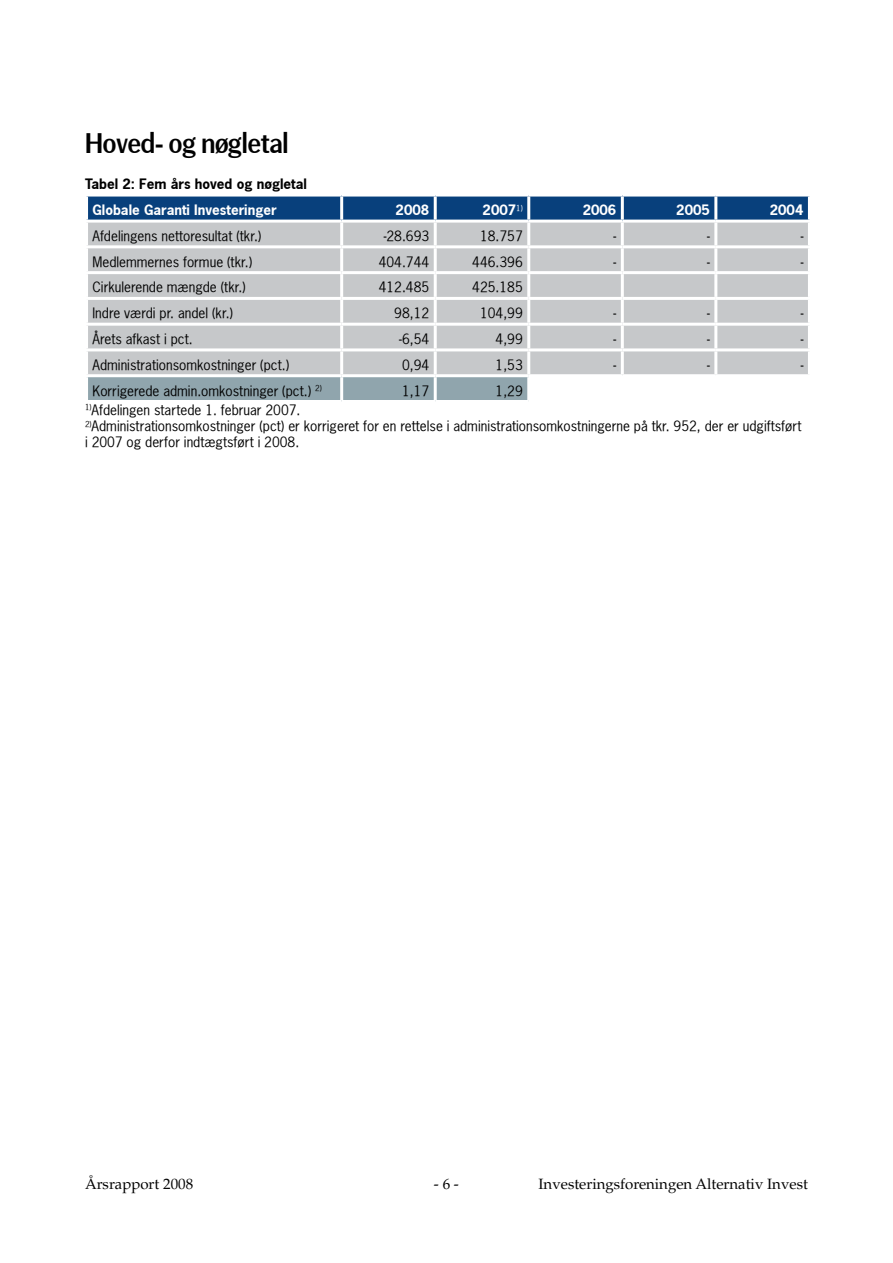
<style>
.page{position:relative;width:893px;height:1263px;background:#fff}
.page>*{position:absolute;margin:0;border:0;box-sizing:border-box;transform-origin:0 0}
.t1{font:27px "SEB Basic Demi";color:#000}
.t2{font:15px "Palatino";color:#000}
.t3{font:13.5px/16.2px "News Gothic";color:#000}
.t4{font:700 13.5px "News Gothic";color:#fff}
.t5{font:700 13.5px "News Gothic";color:#000}
</style>
<div class="page">
<div style="left:88px;top:197px;width:720px;height:23px;background:#08407c"></div>
<div style="left:88px;top:223px;width:720px;height:151px;background:#c6c8ca"></div>
<div style="left:88px;top:377px;width:439px;height:23px;background:#90a5ad"></div>
<hr style="left:527px;top:197px;width:3px;height:23px;background:#fff">
<hr style="left:621px;top:197px;width:3px;height:23px;background:#fff">
<hr style="left:714px;top:197px;width:3px;height:23px;background:#fff">
<hr style="left:340px;top:223px;width:3px;height:22px;background:#fff">
<hr style="left:434px;top:223px;width:3px;height:22px;background:#fff">
<hr style="left:527px;top:223px;width:3px;height:22px;background:#fff">
<hr style="left:621px;top:223px;width:3px;height:22px;background:#fff">
<hr style="left:714px;top:223px;width:3px;height:22px;background:#fff">
<hr style="left:85px;top:245px;width:257px;height:3px;background:#fff">
<hr style="left:342px;top:245px;width:93px;height:3px;background:#fff">
<hr style="left:340px;top:248px;width:3px;height:23px;background:#fff">
<hr style="left:435px;top:245px;width:94px;height:3px;background:#fff">
<hr style="left:434px;top:248px;width:3px;height:23px;background:#fff">
<hr style="left:529px;top:245px;width:93px;height:3px;background:#fff">
<hr style="left:527px;top:248px;width:3px;height:23px;background:#fff">
<hr style="left:622px;top:245px;width:94px;height:3px;background:#fff">
<hr style="left:621px;top:248px;width:3px;height:23px;background:#fff">
<hr style="left:716px;top:245px;width:95px;height:3px;background:#fff">
<hr style="left:714px;top:248px;width:3px;height:23px;background:#fff">
<hr style="left:85px;top:271px;width:257px;height:3px;background:#fff">
<hr style="left:342px;top:271px;width:93px;height:3px;background:#fff">
<hr style="left:340px;top:274px;width:3px;height:23px;background:#fff">
<hr style="left:435px;top:271px;width:94px;height:3px;background:#fff">
<hr style="left:434px;top:274px;width:3px;height:23px;background:#fff">
<hr style="left:529px;top:271px;width:93px;height:3px;background:#fff">
<hr style="left:527px;top:274px;width:3px;height:23px;background:#fff">
<hr style="left:622px;top:271px;width:94px;height:3px;background:#fff">
<hr style="left:621px;top:274px;width:3px;height:23px;background:#fff">
<hr style="left:716px;top:271px;width:95px;height:3px;background:#fff">
<hr style="left:714px;top:274px;width:3px;height:23px;background:#fff">
<hr style="left:85px;top:297px;width:257px;height:3px;background:#fff">
<hr style="left:342px;top:297px;width:93px;height:3px;background:#fff">
<hr style="left:340px;top:300px;width:3px;height:23px;background:#fff">
<hr style="left:435px;top:297px;width:94px;height:3px;background:#fff">
<hr style="left:434px;top:300px;width:3px;height:23px;background:#fff">
<hr style="left:529px;top:297px;width:93px;height:3px;background:#fff">
<hr style="left:527px;top:300px;width:3px;height:23px;background:#fff">
<hr style="left:622px;top:297px;width:94px;height:3px;background:#fff">
<hr style="left:621px;top:300px;width:3px;height:23px;background:#fff">
<hr style="left:716px;top:297px;width:95px;height:3px;background:#fff">
<hr style="left:714px;top:300px;width:3px;height:23px;background:#fff">
<hr style="left:85px;top:323px;width:257px;height:3px;background:#fff">
<hr style="left:342px;top:323px;width:93px;height:3px;background:#fff">
<hr style="left:340px;top:326px;width:3px;height:22px;background:#fff">
<hr style="left:435px;top:323px;width:94px;height:3px;background:#fff">
<hr style="left:434px;top:326px;width:3px;height:22px;background:#fff">
<hr style="left:529px;top:323px;width:93px;height:3px;background:#fff">
<hr style="left:527px;top:326px;width:3px;height:22px;background:#fff">
<hr style="left:622px;top:323px;width:94px;height:3px;background:#fff">
<hr style="left:621px;top:326px;width:3px;height:22px;background:#fff">
<hr style="left:716px;top:323px;width:95px;height:3px;background:#fff">
<hr style="left:714px;top:326px;width:3px;height:22px;background:#fff">
<hr style="left:85px;top:348px;width:257px;height:3px;background:#fff">
<hr style="left:342px;top:348px;width:93px;height:3px;background:#fff">
<hr style="left:340px;top:351px;width:3px;height:23px;background:#fff">
<hr style="left:435px;top:348px;width:94px;height:3px;background:#fff">
<hr style="left:434px;top:351px;width:3px;height:23px;background:#fff">
<hr style="left:529px;top:348px;width:93px;height:3px;background:#fff">
<hr style="left:527px;top:351px;width:3px;height:23px;background:#fff">
<hr style="left:622px;top:348px;width:94px;height:3px;background:#fff">
<hr style="left:621px;top:351px;width:3px;height:23px;background:#fff">
<hr style="left:716px;top:348px;width:95px;height:3px;background:#fff">
<hr style="left:714px;top:351px;width:3px;height:23px;background:#fff">
<hr style="left:340px;top:377px;width:3px;height:23px;background:#fff">
<hr style="left:434px;top:377px;width:3px;height:23px;background:#fff">
<hr style="left:340px;top:197px;width:3px;height:23px;background:#fff">
<hr style="left:434px;top:197px;width:3px;height:23px;background:#fff">
<h1 class="t1" style="left:85px;top:128px;width:205px">Hoved- og nøgletal</h1>
<p class="t5" style="left:85px;top:175px;width:223px">Tabel 2: Fem års hoved og nøgletal</p>
<p class="t4" style="left:93px;top:201px;width:186px">Globale Garanti Investeringer</p>
<p class="t4" style="left:396px;top:201px;width:35px">2008</p>
<p class="t4" style="left:483px;top:201px;width:42px">2007<sup>1)</sup></p>
<p class="t4" style="left:583px;top:201px;width:35px">2006</p>
<p class="t4" style="left:676px;top:201px;width:35px">2005</p>
<p class="t4" style="left:770px;top:201px;width:35px">2004</p>
<p class="t3" style="left:93px;top:228px;width:170px">Afdelingens nettoresultat (tkr.)</p>
<p class="t3" style="left:384px;top:228px;width:47px">-28.693</p>
<p class="t3" style="left:480px;top:228px;width:44px">18.757</p>
<p class="t3" style="left:614px;top:228px;width:4px">-</p>
<p class="t3" style="left:707px;top:228px;width:4px">-</p>
<p class="t3" style="left:801px;top:228px;width:4px">-</p>
<p class="t3" style="left:93px;top:253px;width:161px">Medlemmernes formue (tkr.)</p>
<p class="t3" style="left:379px;top:253px;width:52px">404.744</p>
<p class="t3" style="left:472px;top:253px;width:52px">446.396</p>
<p class="t3" style="left:614px;top:253px;width:4px">-</p>
<p class="t3" style="left:707px;top:253px;width:4px">-</p>
<p class="t3" style="left:801px;top:253px;width:4px">-</p>
<p class="t3" style="left:93px;top:279px;width:155px">Cirkulerende mængde (tkr.)</p>
<p class="t3" style="left:379px;top:279px;width:52px">412.485</p>
<p class="t3" style="left:472px;top:279px;width:52px">425.185</p>
<p class="t3" style="left:93px;top:305px;width:142px">Indre værdi pr. andel (kr.)</p>
<p class="t3" style="left:394px;top:305px;width:36px">98,12</p>
<p class="t3" style="left:480px;top:305px;width:44px">104,99</p>
<p class="t3" style="left:614px;top:305px;width:4px">-</p>
<p class="t3" style="left:707px;top:305px;width:4px">-</p>
<p class="t3" style="left:801px;top:305px;width:4px">-</p>
<p class="t3" style="left:93px;top:331px;width:102px">Årets afkast i pct.</p>
<p class="t3" style="left:399px;top:331px;width:31px">-6,54</p>
<p class="t3" style="left:496px;top:331px;width:29px">4,99</p>
<p class="t3" style="left:614px;top:331px;width:4px">-</p>
<p class="t3" style="left:707px;top:331px;width:4px">-</p>
<p class="t3" style="left:801px;top:331px;width:4px">-</p>
<p class="t3" style="left:93px;top:356px;width:198px">Administrationsomkostninger (pct.)</p>
<p class="t3" style="left:402px;top:356px;width:29px">0,94</p>
<p class="t3" style="left:496px;top:356px;width:29px">1,53</p>
<p class="t3" style="left:614px;top:356px;width:4px">-</p>
<p class="t3" style="left:707px;top:356px;width:4px">-</p>
<p class="t3" style="left:801px;top:356px;width:4px">-</p>
<p class="t3" style="left:93px;top:382px;width:231px">Korrigerede admin.omkostninger (pct.) <sup>2)</sup></p>
<p class="t3" style="left:402px;top:382px;width:29px">1,17</p>
<p class="t3" style="left:496px;top:382px;width:29px">1,29</p>
<p class="t3" style="left:85px;top:402px;width:718px"><sup>1)</sup>Afdelingen startede 1. februar 2007.<br><sup>2)</sup>Administrationsomkostninger (pct) er korrigeret for en rettelse i administrationsomkostningerne på tkr. 952, der er udgiftsført i 2007 og derfor indtægtsført i 2008.</p>
<p class="t2" style="left:85px;top:1175px;width:110px">Årsrapport 2008</p>
<p class="t2" style="left:434px;top:1175px;width:26px">- 6 -</p>
<p class="t2" style="left:539px;top:1175px;width:271px">Investeringsforeningen Alternativ Invest</p>
</div>
